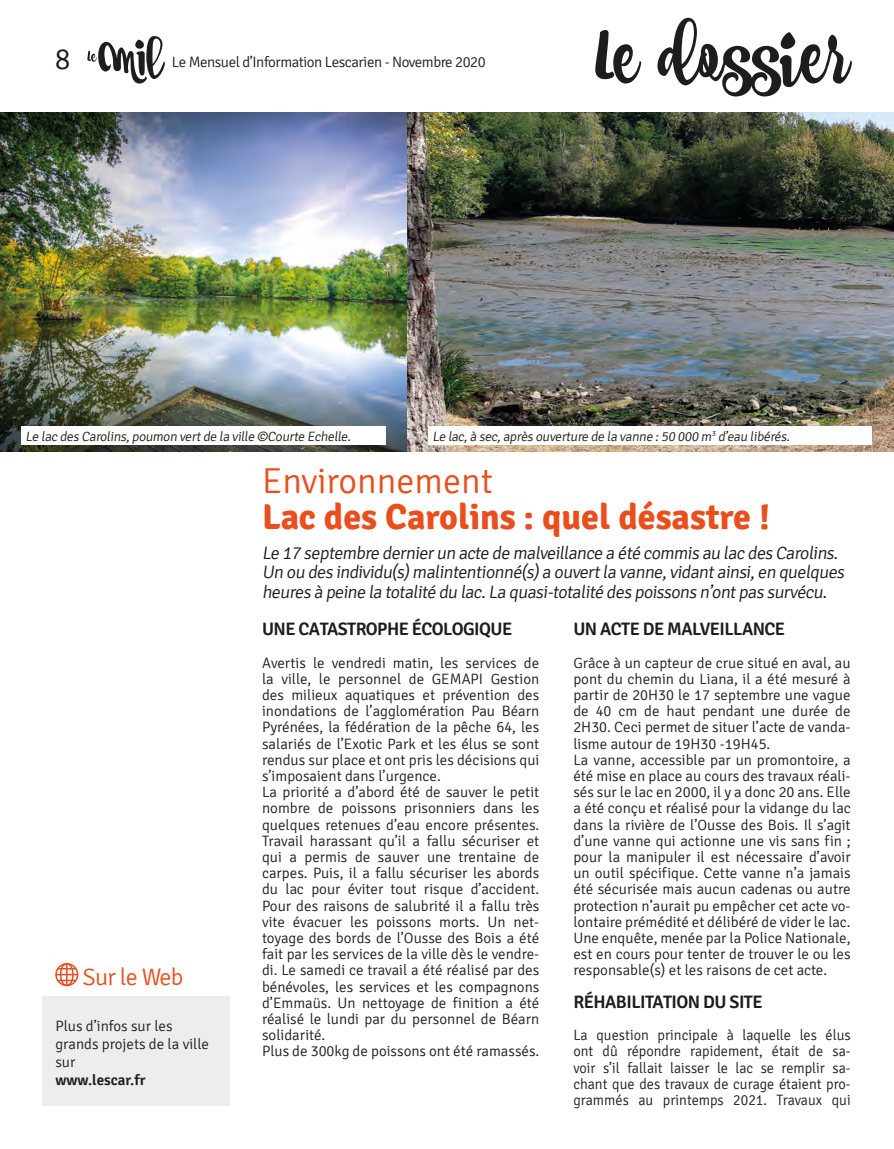
<style>
.page{position:relative;width:894px;height:1149px;background:#fff}
.page>*{position:absolute;margin:0;border:0;box-sizing:border-box;transform-origin:0 0}
.t1{font:87px "Coffe Break Script 1";color:#1d1d1b}
.t2{font:700 36px "Signika";color:#e94e1c}
.t3{font:300 36px "Signika";color:#e94e1c}
.t4{font:300 30px "Signika";color:#1d1d1b}
.t5{font:300 24px "Signika";letter-spacing:-.03em;color:#e94e1c}
.t6{font:300 18px/19.5px "Signika";color:#1d1d1b}
.t7{font:600 18px "Signika";letter-spacing:-.03em;color:#1d1d1b}
.t8{font:300 15px/16.2px "Signika";color:#1d1d1b;text-align:justify}
.t9{font:300 15px/16.2px "Signika";color:#1d1d1b;text-align:justify;scale:.95 1}
.t10{font:300 15px "Signika";letter-spacing:-.03em;color:#1d1d1b}
.t11{font:600 15px "Signika";color:#1d1d1b}
.t12{font:300 13.5px "Signika";color:#1d1d1b}
</style>
<div class="page">
<div style="left:43px;top:996px;width:187px;height:109px;background:#ededed"></div>
<img style="left:0;top:113px;width:407px;height:339px">
<img style="left:407px;top:113px;width:487px;height:339px">
<div style="left:55px;top:963px;width:23px;height:23px;border:2px solid #e94e1c;border-radius:50%"></div>
<svg style="left:56px;top:963px;width:22px;height:24px"></svg>
<div style="left:21px;top:426px;width:365px;height:19px;background:#fff"></div>
<div style="left:428px;top:426px;width:444px;height:19px;background:#fff"></div>
<svg style="left:87px;top:36px;width:78px;height:48px"></svg>
<p class="t4" style="left:55px;top:42px;width:17px">8</p>
<p class="t10" style="left:172px;top:53px;width:315px">Le Mensuel d’Information Lescarien - Novembre 2020</p>
<p class="t1" style="left:595px;top:-12px;width:257px">Le dossier</p>
<p class="t12" style="left:26px;top:429px;width:329px">Le lac des Carolins,poumon vertde la ville ©Courte Echelle.</p>
<p class="t12" style="left:432px;top:429px;width:361px">Le lac,à sec,après ouverture de la vanne :50 000 m<sup>3</sup> d’eau libérés.</p>
<p class="t5" style="left:83px;top:964px;width:102px">Sur le Web</p>
<p class="t8" style="left:55px;top:1017px;width:155px;line-height:18px;text-align:left">Plus d’infos sur les grands projets de la ville sur</p>
<p class="t11" style="left:55px;top:1071px;width:92px">www.lescar.fr</p>
<p class="t3" style="left:262px;top:461px;width:232px">Environnement</p>
<p class="t2" style="left:262px;top:495px;width:510px">Lac des Carolins : quel désastre !</p>
<p class="t6" style="left:262px;top:543px;width:587px">Le 17 septembre dernierun acte de malveillance a été commis au lac des Carolins.<br>Un ou des individu(s)malintentionné(s)a ouvertla vanne,vidantainsi,en quelques heures à peine la totalité du lac.La quasi-totalité des poissons n’ontpas survécu.</p>
<p class="t7" style="left:262px;top:619px;width:252px">UNE CATASTROPHE ÉCOLOGIQUE</p>
<p class="t8" style="left:262px;top:655px;width:279px">Avertis le vendredi matin, les services de la ville, le personnel de GEMAPI Gestion des milieux aquatiques et prévention des inondations de l’agglomération Pau Béarn Pyrénées, la fédération de la pêche 64, les salariés de l’Exotic Park et les élus se sont rendus sur place et ont pris les décisions qui s’imposaient dans l’urgence.</p>
<p class="t8" style="left:262px;top:784px;width:279px">La priorité a d’abord été de sauver le petit nombre de poissons prisonniers dans les quelques retenues d’eau encore présentes.<br>Travail harassant qu’il a fallu sécuriser et qui a permis de sauver une trentaine de carpes. Puis, il a fallu sécuriser les abords du lac pour éviter tout risque d’accident.<br>Pour des raisons de salubrité il a fallu très vite évacuer les poissons morts. Un net&shy;toyage des bords de l’Ousse des Bois a été fait par les services de la ville dès le vendre&shy;di. Le samedi ce travail a été réalisé par des bénévoles, les services et les compagnons d’Emmaüs. Un nettoyage de finition a été réalisé le lundi par du personnel de Béarn solidarité.</p>
<p class="t8" style="left:262px;top:1044px;width:279px">Plus de 300kg de poissons ont été ramassés.</p>
<p class="t7" style="left:573px;top:619px;width:213px">UN ACTE DE MALVEILLANCE</p>
<p class="t8" style="left:573px;top:655px;width:279px">Grâce à un capteur de crue situé en aval, au pont du chemin du Liana, il a été mesuré à partir de 20H30 le 17 septembre une vague de 40 cm de haut pendant une durée de 2H30. Ceci permet de situer l’acte de vanda&shy;lisme autour de 19H30 -19H45.</p>
<p class="t8" style="left:573px;top:752px;width:279px">La vanne, accessible par un promontoire, a été mise en place au cours des travaux réali&shy;sés sur le lac en 2000, il y a donc 20 ans. Elle a été conçu et réalisé pour la vidange du lac dans la rivière de l’Ousse des Bois. Il s’agit d’une vanne qui actionne une vis sans fin ; pour la manipuler il est nécessaire d’avoir un outil spécifique. Cette vanne n’a jamais été sécurisée mais aucun cadenas ou autre protection n’aurait pu empêcher cet acte vo&shy;lontaire prémédité et délibéré de vider le lac.</p>
<p class="t8" style="left:573px;top:930px;width:279px">Une enquête, menée par la Police Nationale, est en cours pour tenter de trouver le ou les responsable(s) et les raisons de cet acte.</p>
<p class="t7" style="left:573px;top:991px;width:191px">RÉHABILITATION DU SITE</p>
<p class="t9" style="left:573px;top:1027px;width:293px">La question principale à laquelle les élus ont dû répondre rapidement, était de sa&shy;voir s’il fallait laisser le lac se remplir sa&shy;chant que des travaux de curage étaient pro&shy;grammés au printemps 2021. Travaux qui</p>
</div>
